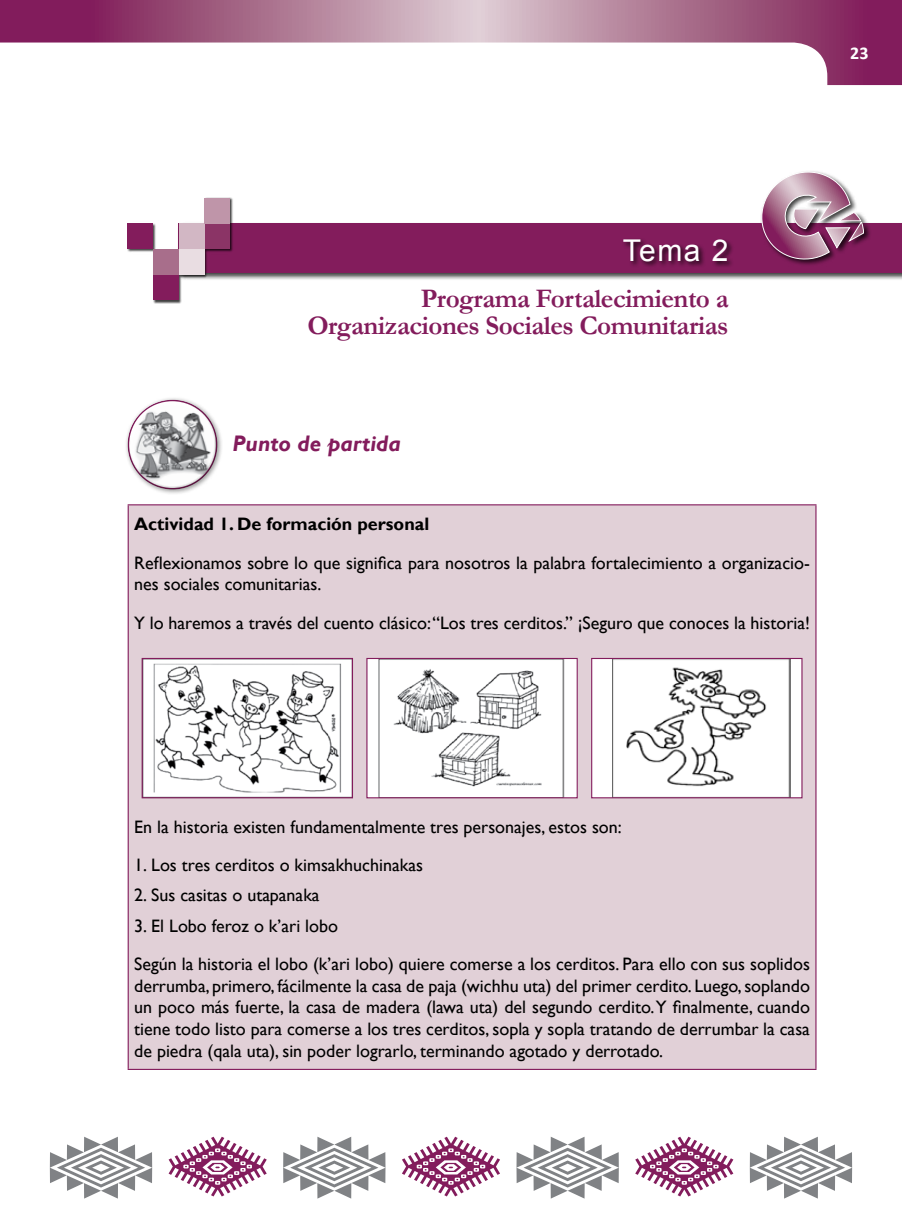
<style>
.page{position:relative;width:902px;height:1208px;background:#fff}
.page>*{position:absolute;margin:0;border:0;box-sizing:border-box;transform-origin:0 0}
.t1{font:30px "Arial";color:#fff}
.t2{font:700 27px/27px "Garamond";letter-spacing:-.02em;color:#831c5c;text-align:right}
.t3{font:italic 700 22.5px "Gill Sans";color:#831c5c}
.t4{font:18px/21.6px "Gill Sans";color:#000}
.t5{font:700 18px "Gill Sans";color:#000}
.t6{font:700 18px "Calibri";color:#fff}
</style>
<div class="page">
<svg style="left:0;top:0;width:901px;height:85px"></svg>
<svg style="left:168px;top:1136px;width:99px;height:60px"></svg>
<svg style="left:402px;top:1136px;width:98px;height:60px"></svg>
<svg style="left:635px;top:1136px;width:98px;height:60px"></svg>
<svg style="left:283px;top:1136px;width:102px;height:62px"></svg>
<svg style="left:50px;top:1136px;width:102px;height:62px"></svg>
<svg style="left:516px;top:1136px;width:102px;height:62px"></svg>
<svg style="left:749px;top:1136px;width:103px;height:62px"></svg>
<div style="left:177px;top:222px;width:724px;height:59px;background:#000;opacity:.75"></div>
<div style="left:179px;top:223px;width:722px;height:50px;background:#831c5c"></div>
<div style="left:127px;top:197px;width:106px;height:107px;background:#000;opacity:.75"></div>
<div style="left:153px;top:275px;width:26px;height:25px;background:#831c5c"></div>
<div style="left:179px;top:249px;width:25px;height:26px;background:#e9dde2"></div>
<div style="left:204px;top:223px;width:26px;height:26px;background:#8b3466"></div>
<div style="left:128px;top:223px;width:25px;height:26px;background:#831c5c"></div>
<div style="left:179px;top:223px;width:25px;height:26px;background:#d2b7c4"></div>
<div style="left:153px;top:249px;width:26px;height:26px;background:#a86e8b"></div>
<div style="left:204px;top:198px;width:26px;height:25px;background:#bf95a9"></div>
<div style="left:622px;top:238px;width:112px;height:30px;background:#000;opacity:.75"></div>
<div style="left:124px;top:396px;width:99px;height:99px;background:#000;opacity:.4"></div>
<div style="left:127px;top:398px;width:91px;height:92px;background:#000;opacity:.75"></div>
<div style="left:128px;top:505px;width:687px;height:564px;background:#e1d0d7"></div>
<hr style="left:128px;top:505px;width:1px;height:563px;background:#831c5c">
<hr style="left:128px;top:504px;width:688px;height:1px;background:#831c5c">
<hr style="left:815px;top:505px;width:1px;height:563px;background:#831c5c">
<hr style="left:128px;top:1068px;width:688px;height:2px;background:#831c5c">
<img style="left:144px;top:660px;width:207px;height:136px">
<div style="left:142px;top:658px;width:211px;height:140px;border:1px solid #831c5c"></div>
<div style="left:367px;top:658px;width:210px;height:140px;background:#fff"></div>
<img style="left:378px;top:660px;width:186px;height:136px">
<div style="left:366px;top:658px;width:211px;height:140px;border:1px solid #831c5c"></div>
<div style="left:591px;top:658px;width:210px;height:140px;background:#fff"></div>
<img style="left:613px;top:660px;width:177px;height:136px">
<div style="left:591px;top:658px;width:211px;height:140px;border:1px solid #831c5c"></div>
<div style="left:759px;top:170px;width:112px;height:97px;background:#000;opacity:.75"></div>
<svg style="left:755px;top:170px;width:109px;height:95px"></svg>
<p class="t6" style="left:850px;top:41px;width:20px">23</p>
<h1 class="t1" style="left:622px;top:231px;width:107px">Tema 2</h1>
<h2 class="t2" style="left:307px;top:284px;width:422px">Programa Fortalecimiento a<br>Organizaciones Sociales Comunitarias</h2>
<p class="t3" style="left:232px;top:431px;width:170px">Punto de partida</p>
<p class="t5" style="left:134px;top:513px;width:296px">Actividad 1. De formación personal</p>
<p class="t4" style="left:134px;top:552px;width:677px">Reflexionamos sobre lo que significa para nosotros la palabra fortalecimiento a organizacio&shy;nes sociales comunitarias.</p>
<p class="t4" style="left:134px;top:612px;width:677px">Y lo haremos a través del cuento clásico: “Los tres cerditos.” ¡Seguro que conoces la historia!</p>
<p class="t4" style="left:134px;top:816px;width:489px">En la historia existen fundamentalmente tres personajes, estos son:</p>
<p class="t4" style="left:134px;top:855px;width:290px">1. Los tres cerditos o kimsakhuchinakas</p>
<p class="t4" style="left:134px;top:885px;width:187px">2. Sus casitas o utapanaka</p>
<p class="t4" style="left:134px;top:906px;width:677px;line-height:38.5px">3. El Lobo feroz o k’ari lobo<br>Según la historia el lobo (k’ari lobo) quiere comerse a los cerditos. Para ello con sus soplidos</p>
<p class="t4" style="left:134px;top:975px;width:677px;text-align:justify">derrumba, primero, fácilmente la casa de paja (wichhu uta) del primer cerdito. Luego, soplando un poco más fuerte, la casa de madera (lawa uta) del segundo cerdito. Y finalmente, cuando tiene todo listo para comerse a los tres cerditos, sopla y sopla tratando de derrumbar la casa de piedra (qala uta), sin poder lograrlo, terminando agotado y derrotado.</p>
</div>
